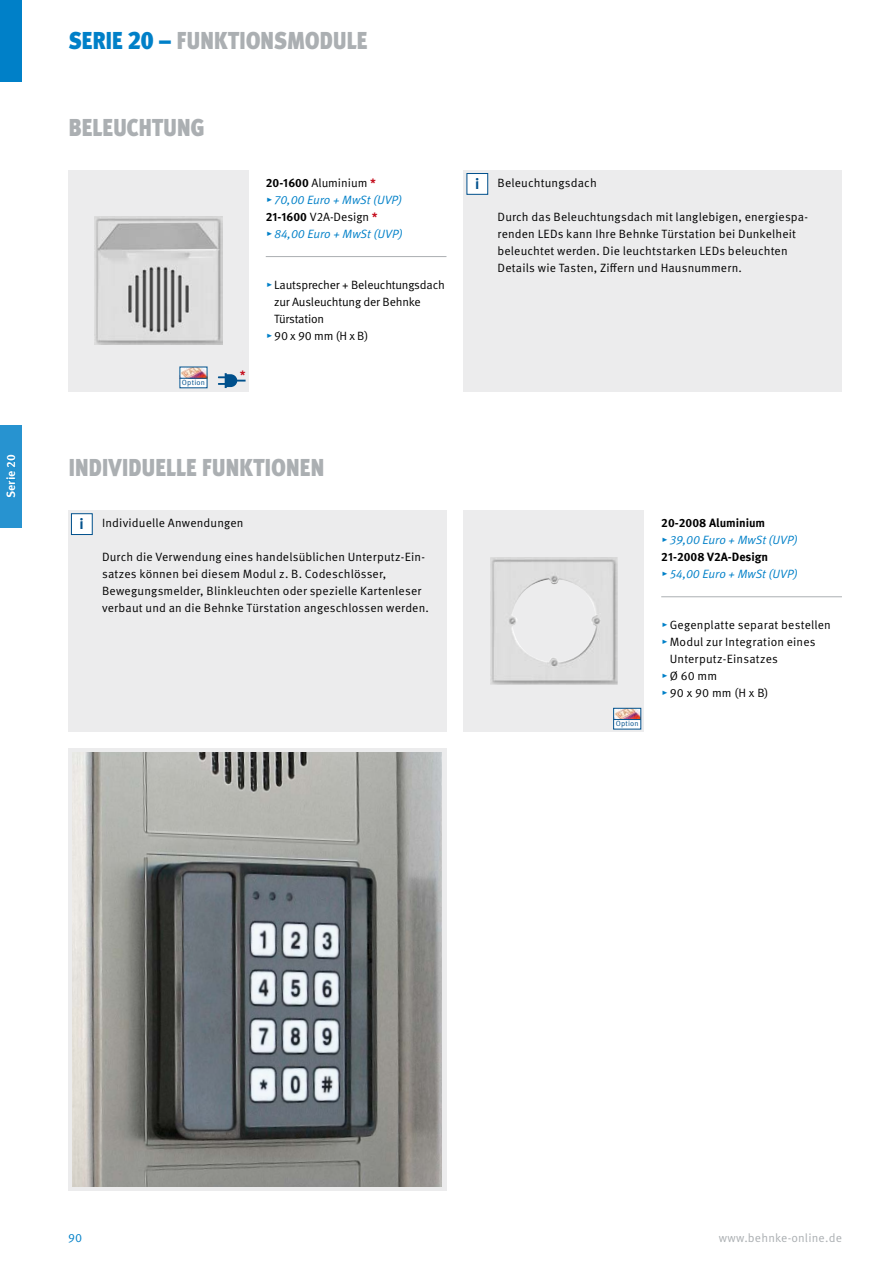
<style>
.page{position:relative;width:893px;height:1263px;background:#fff}
.page>*{position:absolute;margin:0;border:0;box-sizing:border-box;transform-origin:0 0}
.t1{font:900 30px "Meta Pro";letter-spacing:-.04em;color:#abafb2;scale:.8 1}
.t2{font:700 15px "Meta Pro";color:#00508c}
.t3{font:12px/17px "Meta Pro Norm";letter-spacing:.01em;color:#000}
.t4{font:12px "Meta Pro Norm Ita";color:#0080c8}
.t5{font:12px "Meta Pro Norm";letter-spacing:-.015em;color:#000}
.t6{font:700 12px "Meta Pro";color:#000}
.t7{font:12px "Meta Pro Norm";letter-spacing:.015em;color:#abafb2}
.t8{font:12px "Meta Pro Norm";letter-spacing:-.02em;color:#000}
.t9{font:700 12px "Meta Pro";color:#fff}
.t10{font:12px "Meta Pro Norm";color:#0080c8}
.t11{font:700 12px "Meta Pro";color:#c5101f}
.t12{font:7.5px "Meta Pro Norm";letter-spacing:.025em;color:#00508c}
.s1{color:#0080c8}
.s2{font-size:25.2px;color:#0080c8}
.s3{font-family:"Meta Pro";font-weight:700}
.s4{font-family:"Meta Pro";font-weight:700;color:#c5101f}
.s5{font-family:"Meta Pro Norm Ita";color:#0080c8}
</style>
<div class="page">
<div style="left:0;top:0;width:21px;height:82px;background:#0080c8"></div>
<div style="left:0;top:426px;width:21px;height:102px;background:#2793d0"></div>
<svg style="left:6px;top:454px;width:10px;height:44px"></svg>
<svg style="left:68px;top:748px;width:378px;height:443px;fill:#ececed"></svg>
<img style="left:73px;top:753px;width:369px;height:433px">
<div style="left:68px;top:170px;width:181px;height:221px;background:#ececed"></div>
<hr style="left:266px;top:256px;width:180px;height:1px;background:#abafb2">
<img style="left:95px;top:217px;width:127px;height:127px">
<svg style="left:218px;top:373px;width:28px;height:15px"></svg>
<div style="left:180px;top:367px;width:27px;height:21px;background:#fff"></div>
<img style="left:182px;top:369px;width:23px;height:9px">
<svg style="left:180px;top:378px;width:27px;height:1px"></svg>
<div style="left:68px;top:510px;width:378px;height:221px;background:#ececed"></div>
<div style="left:71px;top:513px;width:21px;height:22px;background:#fff;border:1px solid #00508c"></div>
<div style="left:463px;top:170px;width:379px;height:221px;background:#ececed"></div>
<div style="left:467px;top:173px;width:21px;height:22px;background:#fff;border:1px solid #00508c"></div>
<div style="left:463px;top:510px;width:181px;height:221px;background:#ececed"></div>
<hr style="left:661px;top:596px;width:181px;height:1px;background:#abafb2">
<img style="left:490px;top:557px;width:128px;height:128px">
<div style="left:614px;top:708px;width:27px;height:21px;background:#fff"></div>
<img style="left:615px;top:710px;width:24px;height:9px">
<div style="left:613px;top:708px;width:28px;height:21px;border:1px solid #00508c"></div>
<svg style="left:614px;top:719px;width:27px;height:1px"></svg>
<p class="t9" style="left:2px;top:498px;width:45px;rotate:-90deg">Serie 20</p>
<h1 class="t1" style="left:68px;top:14px;width:376px"><span class="s1">Serie</span> <span class="s2">20 –</span> Funktionsmodule</h1>
<h1 class="t1" style="left:68px;top:102px;width:170px">Beleuchtung</h1>
<p class="t12" style="left:182px;top:377px;width:25px">Option</p>
<p class="t11" style="left:240px;top:366px;width:7px">*</p>
<p class="t3" style="left:266px;top:174px;width:112px"><span class="s3">20-1600</span> Aluminium <span class="s4">*</span></p>
<p class="t4" style="left:266px;top:191px;width:138px">▸ 70,00 Euro + MwSt (UVP)</p>
<p class="t3" style="left:266px;top:208px;width:113px"><span class="s3">21-1600</span> V2A-Design <span class="s4">*</span></p>
<p class="t4" style="left:266px;top:225px;width:138px">▸ 84,00 Euro + MwSt (UVP)</p>
<p class="t5" style="left:266px;top:276px;width:181px"><span class="s5">▸</span> Lautsprecher + Beleuchtungsdach</p>
<p class="t5" style="left:274px;top:293px;width:148px">zur Ausleuchtung der Behnke</p>
<p class="t8" style="left:274px;top:310px;width:51px">Türstation</p>
<p class="t3" style="left:266px;top:327px;width:104px"><span class="s5">▸</span> 90 x 90 mm (H x B)</p>
<h1 class="t1" style="left:68px;top:442px;width:323px">Individuelle Funktionen</h1>
<p class="t2" style="left:80px;top:512px;width:6px">i</p>
<p class="t3" style="left:102px;top:514px;width:143px">Individuelle Anwendungen</p>
<p class="t3" style="left:102px;top:548px;width:328px">Durch die Verwendung eines handelsüblichen Unterputz-Ein&shy;satzes können bei diesem Modul z. B. Codeschlösser, Bewegungsmelder, Blinkleuchten oder spezielle Kartenleser verbaut und an die Behnke Türstation angeschlossen werden.</p>
<p class="t2" style="left:475px;top:172px;width:6px">i</p>
<p class="t3" style="left:497px;top:174px;width:101px">Beleuchtungsdach</p>
<p class="t3" style="left:497px;top:208px;width:312px">Durch das Beleuchtungsdach mit langlebigen, energiespa&shy;renden LEDs kann Ihre Behnke Türstation bei Dunkelheit beleuchtet werden. Die leuchtstarken LEDs beleuchten Details wie Tasten, Ziffern und Hausnummern.</p>
<p class="t12" style="left:616px;top:718px;width:25px">Option</p>
<p class="t6" style="left:661px;top:514px;width:106px">20-2008 Aluminium</p>
<p class="t4" style="left:661px;top:531px;width:138px">▸ 39,00 Euro + MwSt (UVP)</p>
<p class="t6" style="left:661px;top:548px;width:108px">21-2008 V2A-Design</p>
<p class="t4" style="left:661px;top:565px;width:138px">▸ 54,00 Euro + MwSt (UVP)</p>
<p class="t3" style="left:661px;top:616px;width:171px"><span class="s5">▸</span> Gegenplatte separat bestellen</p>
<p class="t3" style="left:661px;top:633px;width:156px"><span class="s5">▸</span> Modul zur Integration eines</p>
<p class="t3" style="left:670px;top:650px;width:110px">Unterputz-Einsatzes</p>
<p class="t3" style="left:661px;top:667px;width:57px"><span class="s5">▸</span> Ø 60 mm</p>
<p class="t3" style="left:661px;top:684px;width:109px"><span class="s5">▸</span> 90 x 90 mm (H x B)</p>
<p class="t10" style="left:68px;top:1228px;width:16px">90</p>
<p class="t7" style="left:719px;top:1228px;width:124px">www.behnke-online.de</p>
</div>
